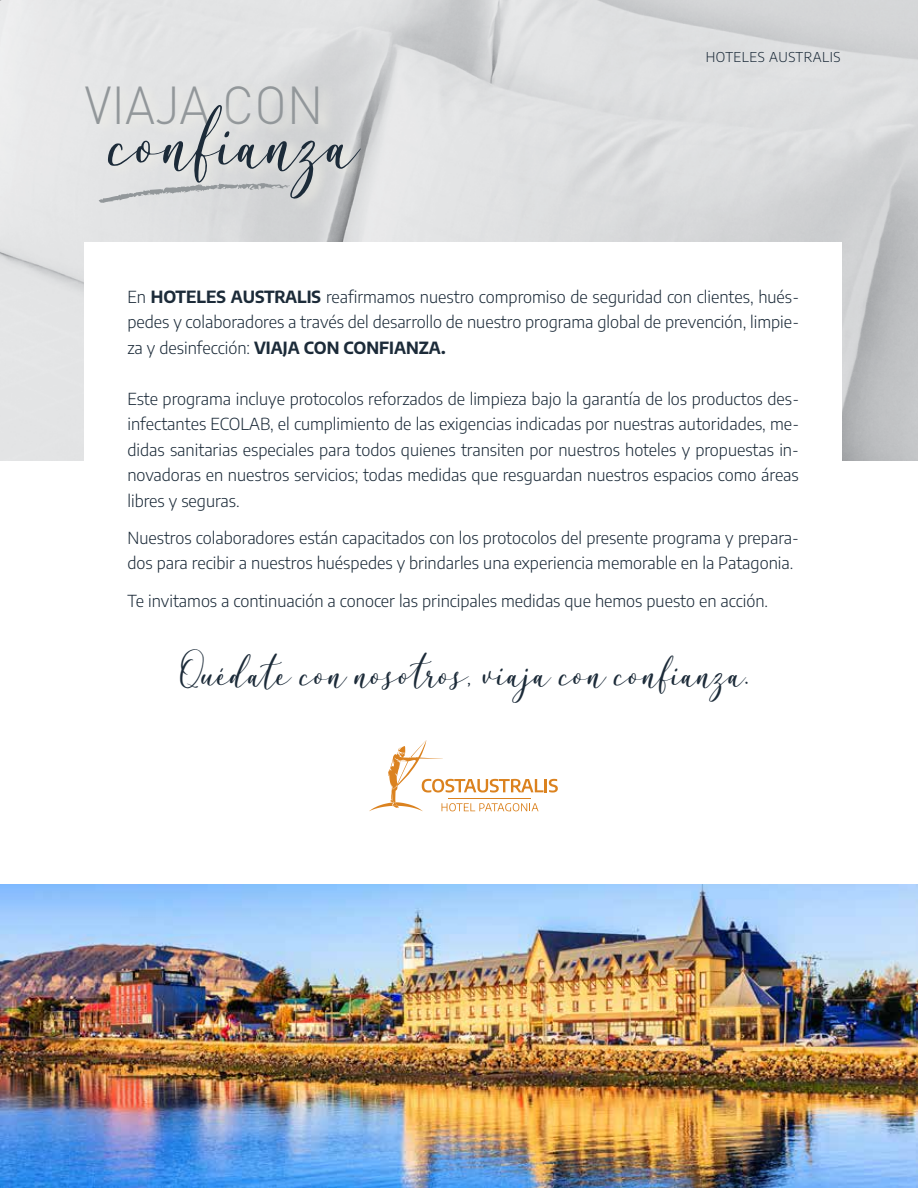
<style>
.page{position:relative;width:918px;height:1188px;background:#fff}
.page>*{position:absolute;margin:0;border:0;box-sizing:border-box;transform-origin:0 0}
.t1{font:90.9px "Caroline";color:#1c2b39;scale:.95 1}
.t2{font:300 52.65px "DIN Pro";color:#92979a;scale:.95 1}
.t3{font:45px "Caroline";color:#1c2b39}
.t4{font:100 condensed 16.5px/25.5px "Encode Sans";color:#1c2b39;text-align:justify}
.t5{font:100 condensed 13.5px "Encode Sans";letter-spacing:.04em;color:#1c2b39}
.s1{font-weight:700;font-stretch:normal}
</style>
<div class="page">
<div style="left:84px;top:81px;width:251px;height:56px;background:linear-gradient(to right,#e9eaea,#d7d8d8)"></div>
<svg style="left:105px;top:99px;width:271px;height:113px;background:#d9dada"></svg>
<svg style="left:98px;top:179px;width:192px;height:25px;background:#cfd1d3"></svg>
<img style="left:0;top:884px;width:918px;height:304px">
<svg style="left:369px;top:740px;width:189px;height:71px"></svg>
<h2 class="t2" style="left:85px;top:70px;width:253px">VIAJA CON</h2>
<h1 class="t1" style="left:106px;top:79px;width:262px">confianza</h1>
<p class="t5" style="left:706px;top:47px;width:136px">HOTELES AUSTRALIS</p>
<p class="t4" style="left:127px;top:283px;width:673px">En <span class="s1">HOTELES AUSTRALIS</span> reafirmamos nuestro compromiso de seguridad con clientes, hués&shy;pedes y colaboradores a través del desarrollo de nuestro programa global de prevención, limpie&shy;za y desinfección: <span class="s1">VIAJA CON CONFIANZA.</span></p>
<p class="t4" style="left:127px;top:385px;width:673px">Este programa incluye protocolos reforzados de limpieza bajo la garantía de los productos des&shy;infectantes ECOLAB, el cumplimiento de las exigencias indicadas por nuestras autoridades, me&shy;didas sanitarias especiales para todos quienes transiten por nuestros hoteles y propuestas in&shy;novadoras en nuestros servicios; todas medidas que resguardan nuestros espacios como áreas libres y seguras.</p>
<p class="t4" style="left:127px;top:524px;width:673px">Nuestros colaboradores están capacitados con los protocolos del presente programa y prepara&shy;dos para recibir a nuestros huéspedes y brindarles una experiencia memorable en la Patagonia.</p>
<p class="t4" style="left:127px;top:587px;width:642px">Te invitamos a continuación a conocer las principales medidas que hemos puesto en acción.</p>
<h3 class="t3" style="left:178px;top:643px;width:572px">Quédate con nosotros, viaja con confianza.</h3>
</div>
